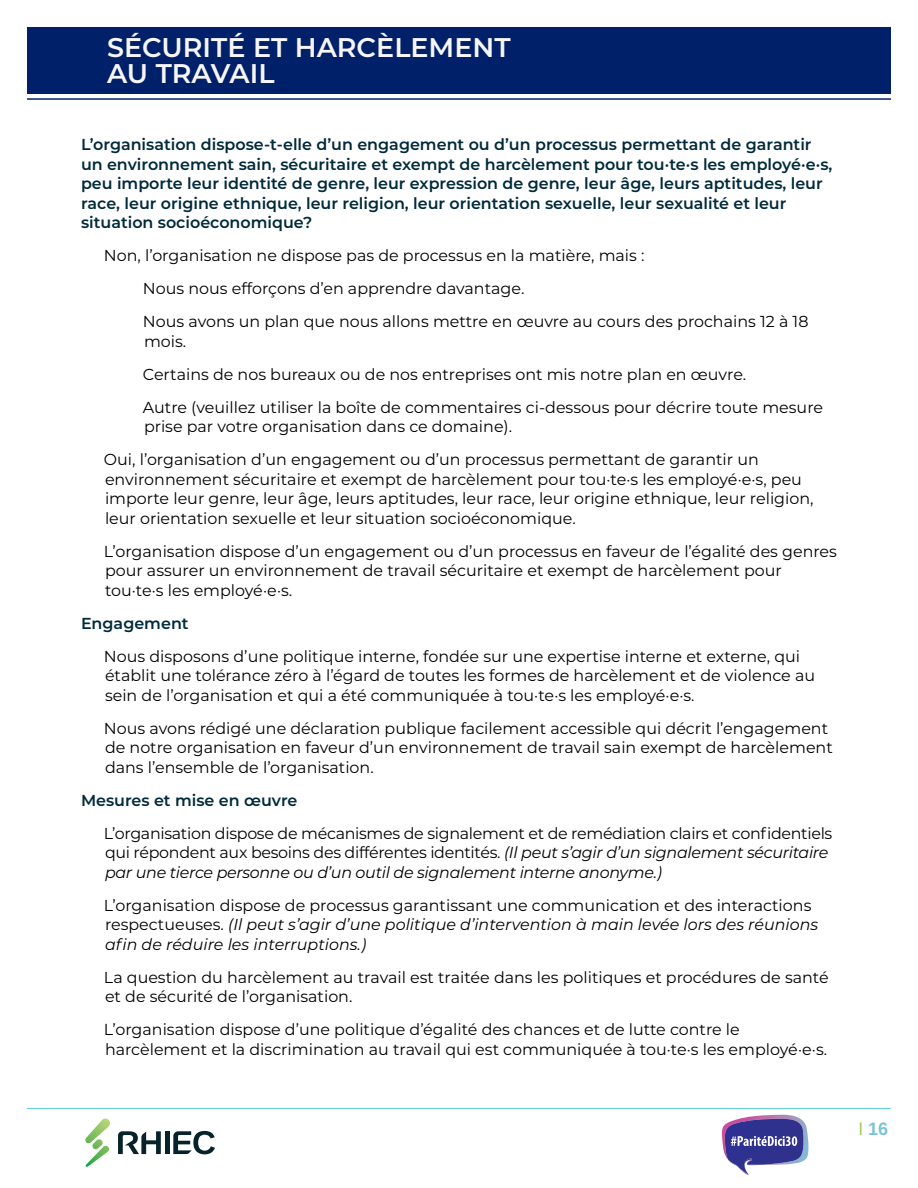
<style>
.page{position:relative;width:918px;height:1188px;background:#fff}
.page>*{position:absolute;margin:0;border:0;box-sizing:border-box;transform-origin:0 0}
.H3{font:600 27px/25.5px "Montserrat";color:#f7f5f5}
.t1{font:18px "Ramabhadra";color:#7bc3d9}
.Question_Text{font:15.9px/19.5px "Montserrat";color:#000}
.H4{font:600 15.9px/19.5px "Montserrat";color:#002a3b}
.Body_Text_Insert{font:15.9px/19.5px "Montserrat";color:#000}
.Question_Text-2{font:15.9px/19.5px "Montserrat";letter-spacing:-.02em;color:#000}
.Question_Text-3{font:italic 15.9px/19.5px "Montserrat";color:#000}
.s1{font-style:italic}
.s2{font-style:normal}
.s3{font-family:"Montserrat";color:#8dc63f}
</style>
<div class="page">
<hr style="left:27px;top:1108px;width:864px;height:1px;background:#60cee3">
<hr style="left:27px;top:98px;width:864px;height:2px;background:#002169">
<div style="left:27px;top:27px;width:864px;height:67px;background:#002169"></div>
<svg style="left:722px;top:1115px;width:86px;height:60px"></svg>
<svg style="left:85px;top:1119px;width:25px;height:48px"></svg>
<svg style="left:118px;top:1131px;width:43px;height:23px"></svg>
<svg style="left:173px;top:1131px;width:42px;height:23px"></svg>
<div style="left:165px;top:1131px;width:5px;height:23px;background:#072229"></div>
<h3 class="H3" style="left:107px;top:34px;width:405px">SÉCURITÉ ET HARCÈLEMENT<br>AU TRAVAIL</h3>
<h4 class="H4" style="left:81px;top:134px;width:753px">L’organisation dispose-t-elle d’un engagement ou d’un processus permettant de garantir un environnement sain, sécuritaire et exempt de harcèlement pour tou·te·s les employé·e·s, peu importe leur identité de genre, leur expression de genre, leur âge, leurs aptitudes, leur race, leur origine ethnique, leur religion, leur orientation sexuelle, leur sexualité et leur situation socioéconomique?</h4>
<p class="Question_Text" style="left:104px;top:245px;width:542px">Non, l’organisation ne dispose pas de processus en la matière, mais :</p>
<p class="Body_Text_Insert" style="left:143px;top:278px;width:383px">Nous nous efforçons d’en apprendre davantage.</p>
<p class="Body_Text_Insert" style="left:143px;top:311px;width:667px">Nous avons un plan que nous allons mettre en œuvre au cours des prochains 12 à 18 mois.</p>
<p class="Body_Text_Insert" style="left:143px;top:364px;width:605px">Certains de nos bureaux ou de nos entreprises ont mis notre plan en œuvre.</p>
<p class="Body_Text_Insert" style="left:143px;top:397px;width:682px">Autre (veuillez utiliser la boîte de commentaires ci-dessous pour décrire toute mesure prise par votre organisation dans ce domaine).</p>
<p class="Question_Text" style="left:104px;top:449px;width:711px">Oui, l’organisation d’un engagement ou d’un processus permettant de garantir un environnement sécuritaire et exempt de harcèlement pour tou·te·s les employé·e·s, peu importe leur genre, leur âge, leurs aptitudes, leur race, leur origine ethnique, leur religion, leur orientation sexuelle et leur situation socioéconomique.</p>
<p class="Question_Text" style="left:104px;top:541px;width:735px">L’organisation dispose d’un engagement ou d’un processus en faveur de l’égalité des genres pour assurer un environnement de travail sécuritaire et exempt de harcèlement pour tou·te·s les employé·e·s.</p>
<h4 class="H4" style="left:81px;top:613px;width:109px">Engagement</h4>
<p class="Question_Text" style="left:104px;top:646px;width:713px">Nous disposons d’une politique interne, fondée sur une expertise interne et externe, qui établit une tolérance zéro à l’égard de toutes les formes de harcèlement et de violence au sein de l’organisation et qui a été communiquée à tou·te·s les employé·e·s.</p>
<p class="Question_Text" style="left:104px;top:718px;width:730px">Nous avons rédigé une déclaration publique facilement accessible qui décrit l’engagement de notre organisation en faveur d’un environnement de travail sain exempt de harcèlement dans l’ensemble de l’organisation.</p>
<h4 class="H4" style="left:81px;top:790px;width:218px">Mesures et mise en œuvre</h4>
<p class="Question_Text-2" style="left:104px;top:823px;width:730px">L’organisation dispose de mécanismes de signalement et de remédiation clairs et confidentiels qui répondent aux besoins des différentes identités. <span class="s1">(Il peut s’agir d’un signalement sécuritaire par une tierce personne ou d’un outil de signalement interne anonyme.)</span></p>
<p class="Question_Text-3" style="left:104px;top:895px;width:716px"><span class="s2">L’organisation dispose de processus garantissant une communication et des interactions respectueuses.</span> (Il peut s’agir d’une politique d’intervention à main levée lors des réunions afin de réduire les interruptions.)</p>
<p class="Question_Text" style="left:104px;top:967px;width:726px">La question du harcèlement au travail est traitée dans les politiques et procédures de santé et de sécurité de l’organisation.</p>
<p class="Question_Text" style="left:104px;top:1019px;width:725px">L’organisation dispose d’une politique d’égalité des chances et de lutte contre le harcèlement et la discrimination au travail qui est communiquée à tou·te·s les employé·e·s.</p>
<p class="t1" style="left:858px;top:1118px;width:32px"><span class="s3">I</span> 16</p>
</div>
